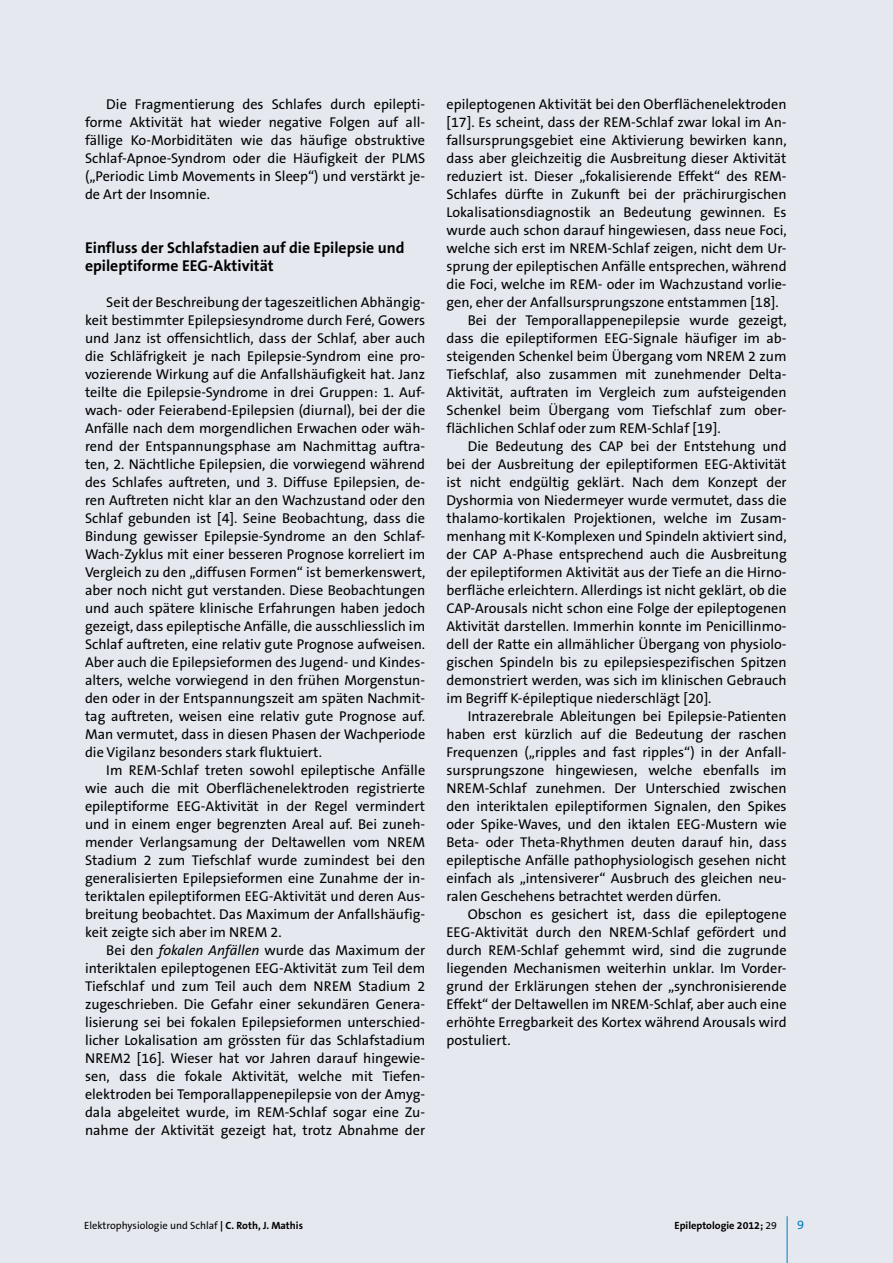
<style>
.page{position:relative;width:893px;height:1263px;background:#e5e9ef}
.page>*{position:absolute;margin:0;border:0;box-sizing:border-box;transform-origin:0 0}
.t1{font:700 15.75px/18px "The Sans B7";color:#000}
.t2{font:14.25px/18px "The Sans B5 Plain";color:#000;text-align:justify}
.t3{font:12.75px "The Sans B5 Plain";color:#007bc2}
.t4{font:10.5px "The Sans B5 Plain";color:#000}
.t5{font:700 10.5px "The Sans B7";color:#000}
.s1{font-style:italic}
.s2{font-family:"The Sans B7";font-weight:700}
.s3{font-family:"The Sans B5 Plain";font-weight:400}
</style>
<div class="page">
<hr style="left:787px;top:1216px;width:1px;height:47px;background:#007bc2">
<p class="t2" style="left:85px;top:96px;width:342px;text-indent:21px">Die Fragmentierung des Schlafes durch epilepti&shy;forme Aktivität hat wieder negative Folgen auf all&shy;fällige Ko-Morbiditäten wie das häufige obstruktive Schlaf-Apnoe-Syndrom oder die Häufigkeit der PLMS („Periodic Limb Movements in Sleep“) und verstärkt je&shy;de Art der Insomnie.</p>
<p class="t1" style="left:85px;top:239px;width:321px">Einfluss der Schlafstadien auf die Epilepsie und epileptiforme EEG-Aktivität</p>
<p class="t2" style="left:85px;top:294px;width:342px;text-indent:21px">Seit der Beschreibung der tageszeitlichen Abhängig&shy;keit bestimmter Epilepsiesyndrome durch Feré, Gowers und Janz ist offensichtlich, dass der Schlaf, aber auch die Schläfrigkeit je nach Epilepsie-Syndrom eine pro&shy;vozierende Wirkung auf die Anfallshäufigkeit hat. Janz teilte die Epilepsie-Syndrome in drei Gruppen: 1. Auf&shy;wach- oder Feierabend-Epilepsien (diurnal), bei der die Anfälle nach dem morgendlichen Erwachen oder wäh&shy;rend der Entspannungsphase am Nachmittag auftra&shy;ten, 2. Nächtliche Epilepsien, die vorwiegend während des Schlafes auftreten, und 3. Diffuse Epilepsien, de&shy;ren Auftreten nicht klar an den Wachzustand oder den Schlaf gebunden ist [4]. Seine Beobachtung, dass die Bindung gewisser Epilepsie-Syndrome an den Schlaf-Wach-Zyklus mit einer besseren Prognose korreliert im Vergleich zu den „diffusen Formen“ ist bemerkenswert, aber noch nicht gut verstanden. Diese Beobachtungen und auch spätere klinische Erfahrungen haben jedoch gezeigt, dass epileptische Anfälle, die ausschliesslich im Schlaf auftreten, eine relativ gute Prognose aufweisen.<br>Aber auch die Epilepsieformen des Jugend- und Kindes&shy;alters, welche vorwiegend in den frühen Morgenstun&shy;den oder in der Entspannungszeit am späten Nachmit&shy;tag auftreten, weisen eine relativ gute Prognose auf.<br>Man vermutet, dass in diesen Phasen der Wachperiode die Vigilanz besonders stark fluktuiert.</p>
<p class="t2" style="left:85px;top:762px;width:342px;text-indent:21px">Im REM-Schlaf treten sowohl epileptische Anfälle wie auch die mit Oberflächenelektroden registrierte epileptiforme EEG-Aktivität in der Regel vermindert und in einem enger begrenzten Areal auf. Bei zuneh&shy;mender Verlangsamung der Deltawellen vom NREM Stadium 2 zum Tiefschlaf wurde zumindest bei den generalisierten Epilepsieformen eine Zunahme der in&shy;teriktalen epileptiformen EEG-Aktivität und deren Aus&shy;breitung beobachtet. Das Maximum der Anfallshäufig&shy;keit zeigte sich aber im NREM 2.</p>
<p class="t2" style="left:85px;top:942px;width:342px;text-indent:21px">Bei den <span class="s1">fokalen Anfällen</span> wurde das Maximum der interiktalen epileptogenen EEG-Aktivität zum Teil dem Tiefschlaf und zum Teil auch dem NREM Stadium 2 zugeschrieben. Die Gefahr einer sekundären Genera&shy;lisierung sei bei fokalen Epilepsieformen unterschied&shy;licher Lokalisation am grössten für das Schlafstadium NREM2 [16]. Wieser hat vor Jahren darauf hingewie&shy;sen, dass die fokale Aktivität, welche mit Tiefen‑ elektroden bei Temporallappenepilepsie von der Amyg&shy;dala abgeleitet wurde, im REM-Schlaf sogar eine Zu&shy;nahme der Aktivität gezeigt hat, trotz Abnahme der</p>
<p class="t2" style="left:446px;top:96px;width:342px">epileptogenen Aktivität bei den Oberflächenelektroden</p>
<p class="t2" style="left:446px;top:114px;width:342px">[17]. Es scheint, dass der REM-Schlaf zwar lokal im An-</p>
<p class="t2" style="left:446px;top:132px;width:342px">fallsursprungsgebiet eine Aktivierung bewirken kann,</p>
<p class="t2" style="left:446px;top:150px;width:341px">dass aber gleichzeitig die Ausbreitung dieser Aktivität</p>
<p class="t2" style="left:446px;top:168px;width:342px">reduziert ist. Dieser „fokalisierende Effekt“ des REM-</p>
<p class="t2" style="left:446px;top:186px;width:342px">Schlafes dürfte in Zukunft bei der prächirurgischen</p>
<p class="t2" style="left:446px;top:204px;width:342px">Lokalisationsdiagnostik an Bedeutung gewinnen. Es</p>
<p class="t2" style="left:446px;top:222px;width:342px">wurde auch schon darauf hingewiesen, dass neue Foci,</p>
<p class="t2" style="left:446px;top:240px;width:342px">welche sich erst im NREM-Schlaf zeigen, nicht dem Ur-</p>
<p class="t2" style="left:446px;top:258px;width:342px">sprung der epileptischen Anfälle entsprechen, während</p>
<p class="t2" style="left:446px;top:276px;width:342px">die Foci, welche im REM- oder im Wachzustand vorlie-</p>
<p class="t2" style="left:446px;top:294px;width:334px">gen, eher der Anfallsursprungszone entstammen [18].</p>
<p class="t2" style="left:468px;top:312px;width:320px">Bei der Temporallappenepilepsie wurde gezeigt,</p>
<p class="t2" style="left:446px;top:330px;width:342px">dass die epileptiformen EEG-Signale häufiger im ab-</p>
<p class="t2" style="left:446px;top:348px;width:342px">steigenden Schenkel beim Übergang vom NREM 2 zum</p>
<p class="t2" style="left:446px;top:366px;width:342px">Tiefschlaf, also zusammen mit zunehmender Delta-</p>
<p class="t2" style="left:446px;top:384px;width:342px">Aktivität, auftraten im Vergleich zum aufsteigenden</p>
<p class="t2" style="left:446px;top:402px;width:342px">Schenkel beim Übergang vom Tiefschlaf zum ober-</p>
<p class="t2" style="left:446px;top:420px;width:276px">flächlichen Schlaf oder zum REM-Schlaf [19].</p>
<p class="t2" style="left:468px;top:438px;width:320px">Die Bedeutung des CAP bei der Entstehung und</p>
<p class="t2" style="left:446px;top:456px;width:341px">bei der Ausbreitung der epileptiformen EEG-Aktivität</p>
<p class="t2" style="left:446px;top:474px;width:342px">ist nicht endgültig geklärt. Nach dem Konzept der</p>
<p class="t2" style="left:446px;top:492px;width:342px">Dyshormia von Niedermeyer wurde vermutet, dass die</p>
<p class="t2" style="left:446px;top:510px;width:342px">thalamo-kortikalen Projektionen, welche im Zusam-</p>
<p class="t2" style="left:446px;top:528px;width:342px">menhang mit K-Komplexen und Spindeln aktiviert sind,</p>
<p class="t2" style="left:446px;top:546px;width:342px">der CAP A-Phase entsprechend auch die Ausbreitung</p>
<p class="t2" style="left:446px;top:564px;width:342px">der epileptiformen Aktivität aus der Tiefe an die Hirno-</p>
<p class="t2" style="left:446px;top:582px;width:342px">berfläche erleichtern. Allerdings ist nicht geklärt, ob die</p>
<p class="t2" style="left:446px;top:600px;width:342px">CAP-Arousals nicht schon eine Folge der epileptogenen</p>
<p class="t2" style="left:446px;top:618px;width:342px">Aktivität darstellen. Immerhin konnte im Penicillinmo-</p>
<p class="t2" style="left:446px;top:636px;width:342px">dell der Ratte ein allmählicher Übergang von physiolo-</p>
<p class="t2" style="left:446px;top:654px;width:342px">gischen Spindeln bis zu epilepsiespezifischen Spitzen</p>
<p class="t2" style="left:446px;top:672px;width:342px">demonstriert werden, was sich im klinischen Gebrauch</p>
<p class="t2" style="left:446px;top:690px;width:266px">im Begriff K-épileptique niederschlägt [20].</p>
<p class="t2" style="left:468px;top:708px;width:320px">Intrazerebrale Ableitungen bei Epilepsie-Patienten</p>
<p class="t2" style="left:446px;top:726px;width:342px">haben erst kürzlich auf die Bedeutung der raschen</p>
<p class="t2" style="left:446px;top:744px;width:342px">Frequenzen („ripples and fast ripples“) in der Anfall-</p>
<p class="t2" style="left:446px;top:762px;width:342px">sursprungszone hingewiesen, welche ebenfalls im</p>
<p class="t2" style="left:446px;top:780px;width:342px">NREM-Schlaf zunehmen. Der Unterschied zwischen</p>
<p class="t2" style="left:446px;top:798px;width:342px">den interiktalen epileptiformen Signalen, den Spikes</p>
<p class="t2" style="left:446px;top:816px;width:342px">oder Spike-Waves, und den iktalen EEG-Mustern wie</p>
<p class="t2" style="left:446px;top:834px;width:342px">Beta- oder Theta-Rhythmen deuten darauf hin, dass</p>
<p class="t2" style="left:446px;top:852px;width:341px">epileptische Anfälle pathophysiologisch gesehen nicht</p>
<p class="t2" style="left:446px;top:870px;width:342px">einfach als „intensiverer“ Ausbruch des gleichen neu-</p>
<p class="t2" style="left:446px;top:888px;width:276px">ralen Geschehens betrachtet werden dürfen.</p>
<p class="t2" style="left:468px;top:906px;width:320px">Obschon es gesichert ist, dass die epileptogene</p>
<p class="t2" style="left:446px;top:924px;width:342px">EEG-Aktivität durch den NREM-Schlaf gefördert und</p>
<p class="t2" style="left:446px;top:942px;width:342px">durch REM-Schlaf gehemmt wird, sind die zugrunde</p>
<p class="t2" style="left:446px;top:960px;width:342px">liegenden Mechanismen weiterhin unklar. Im Vorder-</p>
<p class="t2" style="left:446px;top:978px;width:342px">grund der Erklärungen stehen der „synchronisierende</p>
<p class="t2" style="left:446px;top:996px;width:342px">Effekt“ der Deltawellen im NREM-Schlaf, aber auch eine</p>
<p class="t2" style="left:446px;top:1014px;width:342px">erhöhte Erregbarkeit des Kortex während Arousals wird</p>
<p class="t2" style="left:446px;top:1032px;width:66px">postuliert.</p>
<p class="t4" style="left:84px;top:1220px;width:220px">Elektrophysiologie und Schlaf <span class="s2">| C. Roth, J. Mathis</span></p>
<p class="t5" style="left:674px;top:1220px;width:104px">Epileptologie 2012; <span class="s3">29</span></p>
<p class="t3" style="left:797px;top:1218px;width:9px">9</p>
</div>
